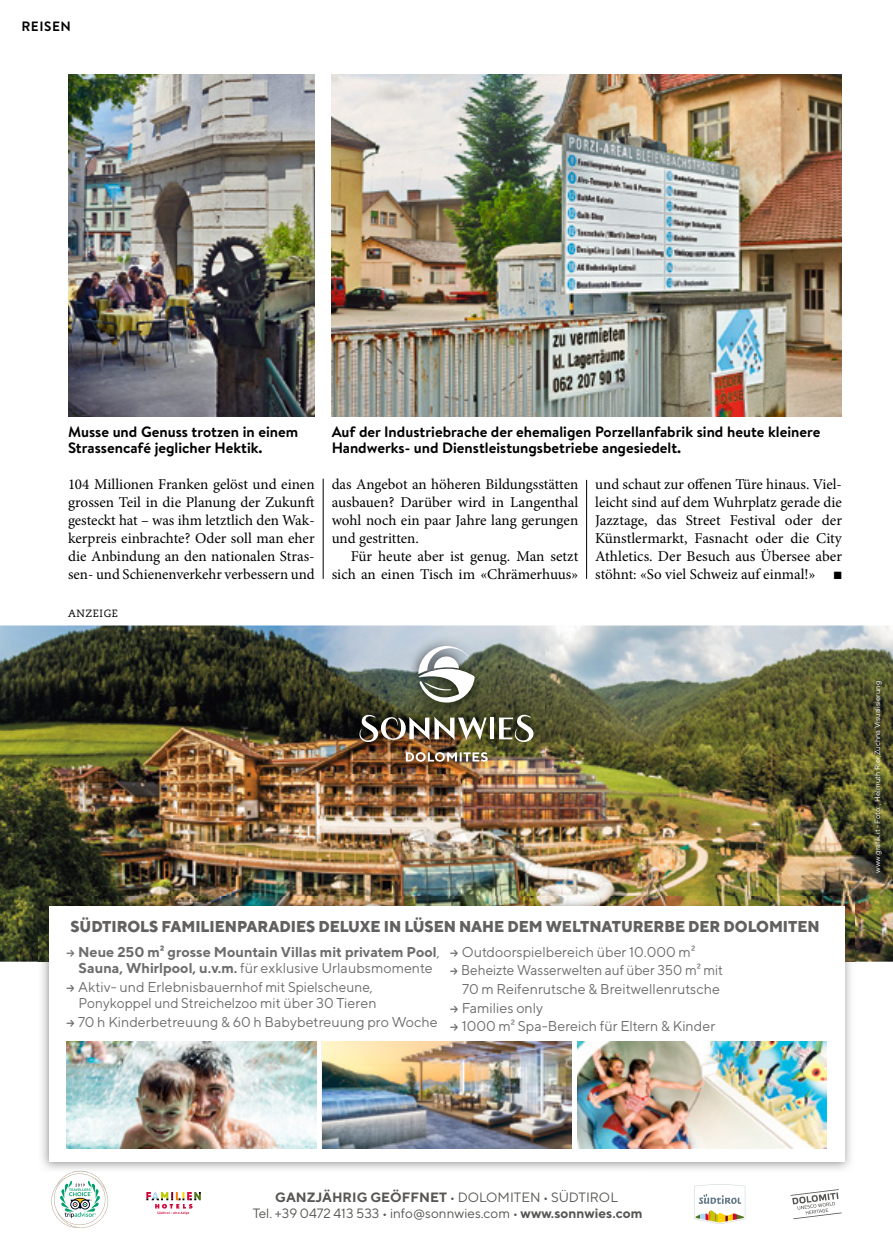
<style>
.page{position:relative;width:893px;height:1234px;background:#fff}
.page>*{position:absolute;margin:0;border:0;box-sizing:border-box;transform-origin:0 0}
.t1{font:800 15.75px "TT Norms";color:#626160;scale:.95 1}
._220_GS3sp_mEinz_x08{font:15px/18px "Minion Pro";color:#000;text-align:justify}
._300_Legende_10pt_x1{font:700 15px/16.5px "Brandon Text";color:#000}
.t2{font:14.25px/18.6px "TT Norms";color:#6d6c6c}
.t3{font:700 14.25px/16.5px "TT Norms";color:#6d6c6c}
.t4{font:13.5px/16.5px "TT Norms";color:#575654;text-align:center}
.RUBRIKTITEL_klein_Br{font:700 13.5px "Brandon Grotesque";letter-spacing:.04em;color:#000}
.INSERAT_Anzeigehinwe{font:10.5px "Caecilia";letter-spacing:.06em;color:#000}
._900_Schlusspunkt{font:10.5px "Zapf Dingbats Std";color:#000}
.t5{font:7.65px "TT Norms";color:#fff}
.s1{font-weight:400}
.s2{font-weight:700}
</style>
<div class="page">
<img style="left:332px;top:75px;width:510px;height:341px">
<img style="left:68px;top:75px;width:247px;height:341px">
<hr style="left:586px;top:480px;width:1px;height:98px;background:#000">
<hr style="left:323px;top:478px;width:1px;height:100px;background:#000">
<img style="left:0;top:625px;width:893px;height:336px">
<img style="left:348px;top:634px;width:197px;height:139px">
<hr style="left:490px;top:717px;width:4px;height:22px;background:#fff">
<svg style="left:499px;top:714px;width:38px;height:27px"></svg>
<img style="left:357px;top:714px;width:130px;height:27px">
<svg style="left:418px;top:646px;width:57px;height:59px"></svg>
<svg style="left:406px;top:752px;width:82px;height:9px"></svg>
<svg style="left:146px;top:1191px;width:55px;height:23px"></svg>
<svg style="left:790px;top:1189px;width:52px;height:29px"></svg>
<svg style="left:694px;top:1184px;width:51px;height:39px"></svg>
<img style="left:39px;top:896px;width:815px;height:274px">
<svg style="left:51px;top:1170px;width:57px;height:57px"></svg>
<div style="left:49px;top:906px;width:795px;height:255px;background:#fff"></div>
<img style="left:322px;top:1041px;width:249px;height:106px">
<img style="left:67px;top:1041px;width:249px;height:106px">
<img style="left:577px;top:1041px;width:249px;height:106px">
<p class="RUBRIKTITEL_klein_Br" style="left:21px;top:17px;width:51px">REISEN</p>
<p class="_300_Legende_10pt_x1" style="left:68px;top:423px;width:232px">Musse und Genuss trotzen in einem<br>Strassencafé jeglicher Hektik.</p>
<p class="_300_Legende_10pt_x1" style="left:332px;top:423px;width:490px">Auf der Industriebrache der ehemaligen Porzellanfabrik sind heute kleinere<br>Handwerks- und Dienstleistungsbetriebe angesiedelt.</p>
<p class="_220_GS3sp_mEinz_x08" style="left:68px;top:475px;width:248px">104 Millionen Franken gelöst und einen grossen Teil in die Planung der Zukunft gesteckt hat – was ihm letztlich den Wak&shy;kerpreis einbrachte? Oder soll man eher die Anbindung an den nationalen Stras&shy;sen- und Schienenverkehr verbessern und</p>
<p class="_220_GS3sp_mEinz_x08" style="left:332px;top:475px;width:248px">das Angebot an höheren Bildungsstätten ausbauen? Darüber wird in Langenthal wohl noch ein paar Jahre lang gerungen und gestritten.</p>
<p class="_220_GS3sp_mEinz_x08" style="left:332px;top:547px;width:248px;text-align:right">Für heute aber ist genug. Man setzt sich an einen Tisch im «Chrämerhuus»</p>
<p class="INSERAT_Anzeigehinwe" style="left:68px;top:607px;width:51px">ANZEIGE</p>
<p class="_220_GS3sp_mEinz_x08" style="left:595px;top:475px;width:248px">und schaut zur offenen Türe hinaus. Viel&shy;leicht sind auf dem Wuhrplatz gerade die Jazztage, das Street Festival oder der Künstlermarkt, Fasnacht oder die City Athletics. Der Besuch aus Übersee aber stöhnt: «So viel Schweiz auf einmal!»</p>
<p class="_900_Schlusspunkt" style="left:834px;top:570px;width:9px">■</p>
<p class="t1" style="left:70px;top:915px;width:790px">SÜDTIROLS FAMILIENPARADIES DELUXE IN LÜSEN NAHE DEM WELTNATURERBE DER DOLOMITEN</p>
<p class="t3" style="left:78px;top:942px;width:363px">Neue 250 m² grosse Mountain Villas mit privatem Pool<span class="s1">,<br></span>Sauna, Whirlpool, u.v.m. <span class="s1">für exklusive Urlaubsmomente</span></p>
<p class="t2" style="left:78px;top:978px;width:300px;line-height:16.5px">Aktiv- und Erlebnisbauernhof mit Spielscheune,<br>Ponykoppel und Streichelzoo mit über 30 Tieren</p>
<p class="t2" style="left:78px;top:1012px;width:361px">70 h Kinderbetreuung &amp; 60 h Babybetreuung pro Woche</p>
<p class="t2" style="left:461px;top:941px;width:263px">Outdoorspielbereich über 10.000 m²<br>Beheizte Wasserwelten auf über 350 m² mit 70 m Reifenrutsche &amp; Breitwellenrutsche Families only<br>1000 m² Spa-Bereich für Eltern &amp; Kinder</p>
<p class="t5" style="left:873px;top:872px;width:193px;rotate:-90deg">www.grafik.it - Foto: , Helmuth Rier,Zuchna Visualisierung</p>
<p class="t4" style="left:253px;top:1188px;width:391px"><span class="s2">GANZJÄHRIG GEÖFFNET</span> • DOLOMITEN • SÜDTIROL<br>Tel. +39 0472 413 533 • info@sonnwies.com • <span class="s2">www.sonnwies.com</span></p>
</div>
